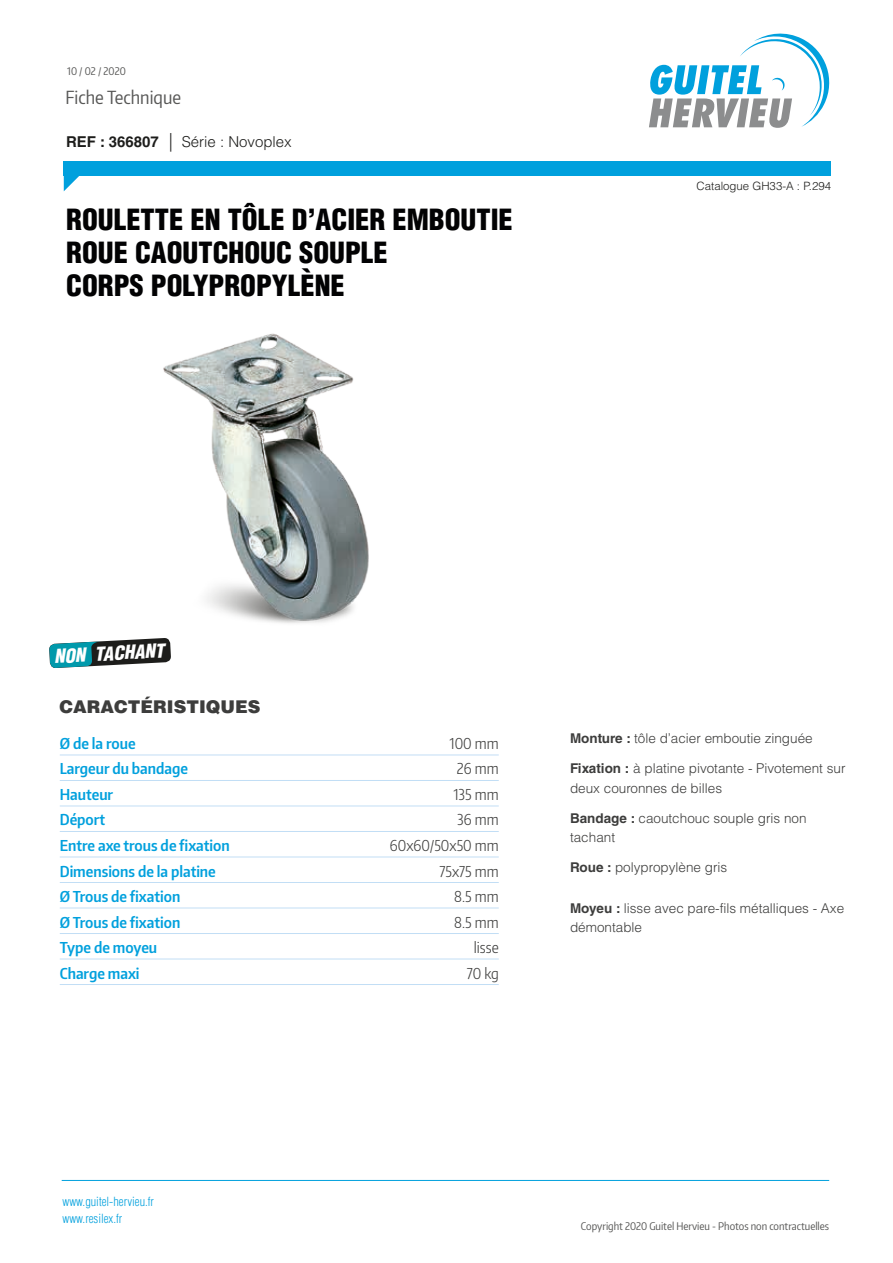
<style>
.page{position:relative;width:893px;height:1263px;background:#fff}
.page>*{position:absolute;margin:0;border:0;box-sizing:border-box;transform-origin:0 0}
.t1{font:900 condensed 28.5px/33px "Helvetica LT Std";color:#020203}
.t2{font:italic 900 condensed 18.75px "Helvetica LT Std";color:#fff}
.t3{font:18px "Encode Sans Condensed";color:#575756}
.t4{font:900 17.55px "Helvetica LT Std";color:#3d3d3c}
.t5{font:600 15px "Encode Sans Condensed";color:#00a0dd}
.t6{font:300 15px "Encode Sans Condensed";color:#3d3d3c}
.t7{font:300 15px "Helvetica LT Std";color:#1d1d1b}
.t8{font:300 13.5px/19.5px "Helvetica LT Std";color:#3d3d3c}
.t9{font:300 condensed 12.3px/16.6px "Helvetica LT Std";color:#00a0dd}
.t10{font:300 11.4px "Helvetica LT Std";color:#1d1d1b}
.t11{font:10.5px "Encode Sans Condensed";color:#575756}
.s1{font-weight:700}
.s2{font-stretch:condensed;font-size:18.6px}
</style>
<div class="page">
<svg style="left:649px;top:33px;width:181px;height:95px"></svg>
<div style="left:64px;top:161px;width:767px;height:15px;background:#00a0dd"></div>
<svg style="left:64px;top:176px;width:15px;height:15px"></svg>
<hr style="left:62px;top:1180px;width:767px;height:1px;background:#00a0dd">
<svg style="left:49px;top:640px;width:102px;height:28px"></svg>
<hr style="left:60px;top:755px;width:439px;height:1px;background:#c2def5">
<hr style="left:60px;top:780px;width:439px;height:1px;background:#c2def5">
<hr style="left:60px;top:806px;width:439px;height:1px;background:#c2def5">
<hr style="left:60px;top:831px;width:439px;height:1px;background:#c2def5">
<hr style="left:60px;top:857px;width:439px;height:1px;background:#c2def5">
<hr style="left:60px;top:882px;width:439px;height:1px;background:#c2def5">
<hr style="left:60px;top:908px;width:439px;height:1px;background:#c2def5">
<hr style="left:60px;top:933px;width:439px;height:1px;background:#c2def5">
<hr style="left:60px;top:959px;width:439px;height:1px;background:#c2def5">
<hr style="left:60px;top:984px;width:439px;height:1px;background:#c2def5">
<img style="left:113px;top:333px;width:256px;height:330px">
<p class="t11" style="left:67px;top:64px;width:60px">10 / 02 / 2020</p>
<h3 class="t3" style="left:65px;top:85px;width:117px">Fiche Technique</h3>
<p class="t7" style="left:66px;top:132px;width:227px"><span class="s1">REF : 366807</span> <span class="s2">|</span> Série : Novoplex</p>
<p class="t1" style="left:66px;top:203px;width:448px">ROULETTE EN TÔLE D’ACIER EMBOUTIE<br>ROUE CAOUTCHOUC SOUPLE</p>
<p class="t1" style="left:66px;top:269px;width:280px">CORPS POLYPROPYLÈNE</p>
<p class="t10" style="left:697px;top:179px;width:136px">Catalogue GH33-A : P.294</p>
<p class="t2" style="left:53px;top:644px;width:112px;rotate:-3deg">NON TACHANT</p>
<p class="t4" style="left:60px;top:696px;width:202px">CARACTÉRISTIQUES</p>
<p class="t5" style="left:60px;top:733px;width:77px">Ø de la roue</p>
<p class="t6" style="left:450px;top:733px;width:51px">100 mm</p>
<p class="t5" style="left:60px;top:759px;width:130px">Largeur du bandage</p>
<p class="t6" style="left:457px;top:759px;width:43px">26 mm</p>
<p class="t5" style="left:60px;top:784px;width:55px">Hauteur</p>
<p class="t6" style="left:453px;top:784px;width:47px">135 mm</p>
<p class="t5" style="left:60px;top:810px;width:47px">Déport</p>
<p class="t6" style="left:457px;top:810px;width:43px">36 mm</p>
<p class="t5" style="left:60px;top:835px;width:171px">Entre axe trous de fixation</p>
<p class="t6" style="left:390px;top:835px;width:110px">60x60/50x50 mm</p>
<p class="t5" style="left:60px;top:861px;width:158px">Dimensions de la platine</p>
<p class="t6" style="left:440px;top:861px;width:61px">75x75 mm</p>
<p class="t5" style="left:60px;top:886px;width:122px">Ø Trous de fixation</p>
<p class="t6" style="left:454px;top:886px;width:46px">8.5 mm</p>
<p class="t5" style="left:60px;top:912px;width:122px">Ø Trous de fixation</p>
<p class="t6" style="left:454px;top:912px;width:46px">8.5 mm</p>
<p class="t5" style="left:60px;top:937px;width:99px">Type de moyeu</p>
<p class="t6" style="left:474px;top:937px;width:26px">lisse</p>
<p class="t5" style="left:60px;top:963px;width:81px">Charge maxi</p>
<p class="t6" style="left:467px;top:963px;width:34px">70 kg</p>
<p class="t8" style="left:570px;top:728px;width:244px"><span class="s1">Monture :</span> tôle d’acier emboutie zinguée</p>
<p class="t8" style="left:570px;top:758px;width:277px"><span class="s1">Fixation :</span> à platine pivotante - Pivotement sur deux couronnes de billes</p>
<p class="t8" style="left:570px;top:808px;width:238px"><span class="s1">Bandage :</span> caoutchouc souple gris non tachant</p>
<p class="t8" style="left:570px;top:857px;width:159px"><span class="s1">Roue :</span> polypropylène gris</p>
<p class="t8" style="left:570px;top:898px;width:276px"><span class="s1">Moyeu :</span> lisse avec pare-fils métalliques - Axe démontable</p>
<p class="t9" style="left:63px;top:1193px;width:93px">www.guitel-hervieu.fr www.resilex.fr</p>
<p class="t11" style="left:581px;top:1219px;width:250px">Copyright 2020 Guitel Hervieu - Photos non contractuelles</p>
</div>
